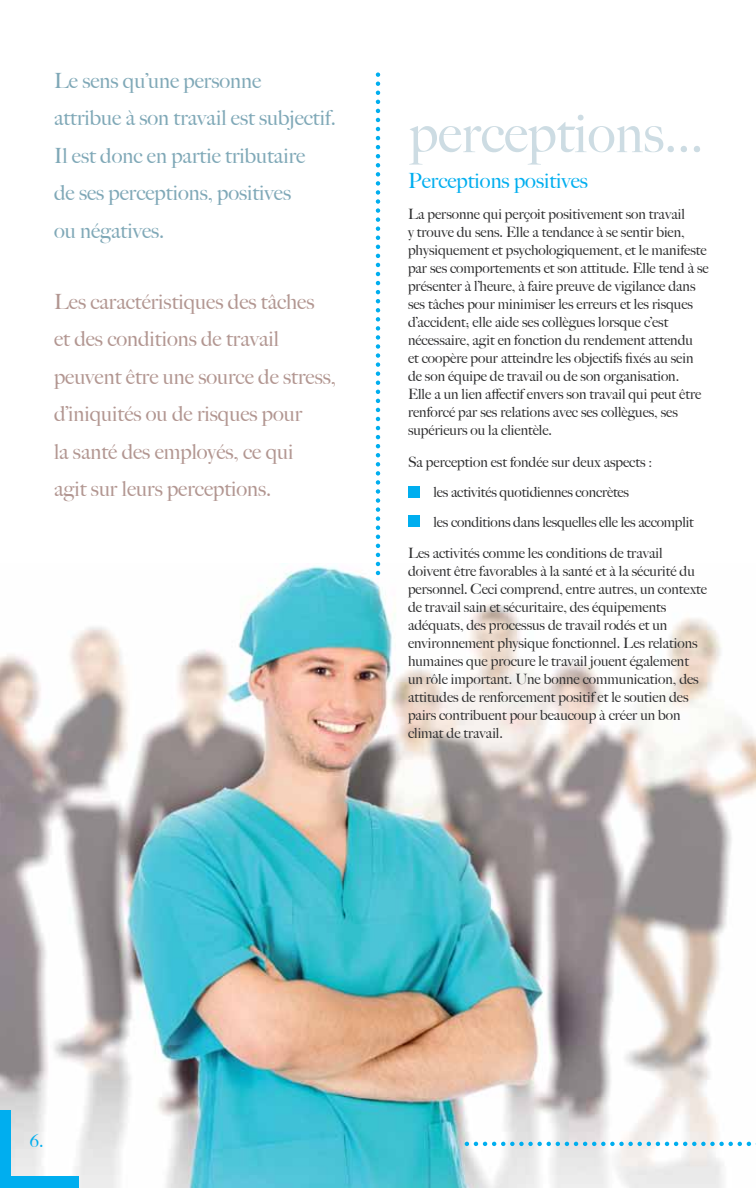
<style>
.page{position:relative;width:756px;height:1188px;background:#fff}
.page>*{position:absolute;margin:0;border:0;box-sizing:border-box;transform-origin:0 0}
.t1{font:500 54px "Big Caslon";color:#cddce3}
.t2{font:500 21px/37.5px "Big Caslon";color:#b29691}
.t3{font:500 21px/37.5px "Big Caslon";color:#7fa8b7}
.t4{font:500 21px "Big Caslon";color:#00aeef}
.t5{font:500 18px "Big Caslon";color:#00aeef}
.t6{font:500 14.25px/18px "Big Caslon";color:#2e2e2f}
</style>
<div class="page">
<img style="left:0;top:563px;width:756px;height:625px">
<div style="left:408px;top:486px;width:11px;height:11px;background:#00aeef"></div>
<div style="left:408px;top:515px;width:11px;height:12px;background:#00aeef"></div>
<svg style="left:376px;top:84px;width:4px;height:490px"></svg>
<div style="left:0;top:1177px;width:78px;height:11px;background:#00aeef"></div>
<div style="left:0;top:1110px;width:11px;height:78px;background:#00aeef"></div>
<svg style="left:476px;top:1142px;width:280px;height:4px"></svg>
<h2 class="t3" style="left:54px;top:62px;width:283px">Le sens qu’une personne<br>attribue à son travail est subjectif.<br>Il est donc en partie tributaire<br>de ses perceptions, positives<br>ou négatives.</h2>
<h2 class="t2" style="left:54px;top:283px;width:283px">Les caractéristiques des tâches<br>et des conditions de travail peuvent être une source de stress, d’iniquités ou de risques pour<br>la santé des employés, ce qui<br>agit sur leurs perceptions.</h2>
<h1 class="t1" style="left:409px;top:102px;width:296px">perceptions...</h1>
<h2 class="t4" style="left:408px;top:168px;width:181px">Perceptions positives</h2>
<p class="t6" style="left:408px;top:205px;width:302px">La personne qui perçoit positivement son travail<br>y trouve du sens. Elle a tendance à se sentir bien, physiquement et psychologiquement, et le manifeste par ses comportements et son attitude. Elle tend à se présenter à l’heure, à faire preuve de vigilance dans ses tâches pour minimiser les erreurs et les risques d’accident; elle aide ses collègues lorsque c’est nécessaire, agit en fonction du rendement attendu<br>et coopère pour atteindre les objectifs fixés au sein de son équipe de travail ou de son organisation.<br>Elle a un lien affectif envers son travail qui peut être renforcé par ses relations avec ses collègues, ses supérieurs ou la clientèle.</p>
<p class="t6" style="left:408px;top:447px;width:246px;line-height:30.6px;text-align:center">Sa perception est fondée sur deux aspects : les activités quotidiennes concrètes</p>
<p class="t6" style="left:434px;top:513px;width:262px">les conditions dans lesquelles elle les accomplit</p>
<p class="t6" style="left:408px;top:544px;width:301px">Les activités comme les conditions de travail doivent être favorables à la santé et à la sécurité du personnel. Ceci comprend, entre autres, un contexte de travail sain et sécuritaire, des équipements adéquats, des processus de travail rodés et un environnement physique fonctionnel. Les relations humaines que procure le travail jouent également un rôle important. Une bonne communication, des attitudes de renforcement positif et le soutien des pairs contribuent pour beaucoup à créer un bon climat de travail.</p>
<p class="t5" style="left:30px;top:1130px;width:15px">6.</p>
</div>
